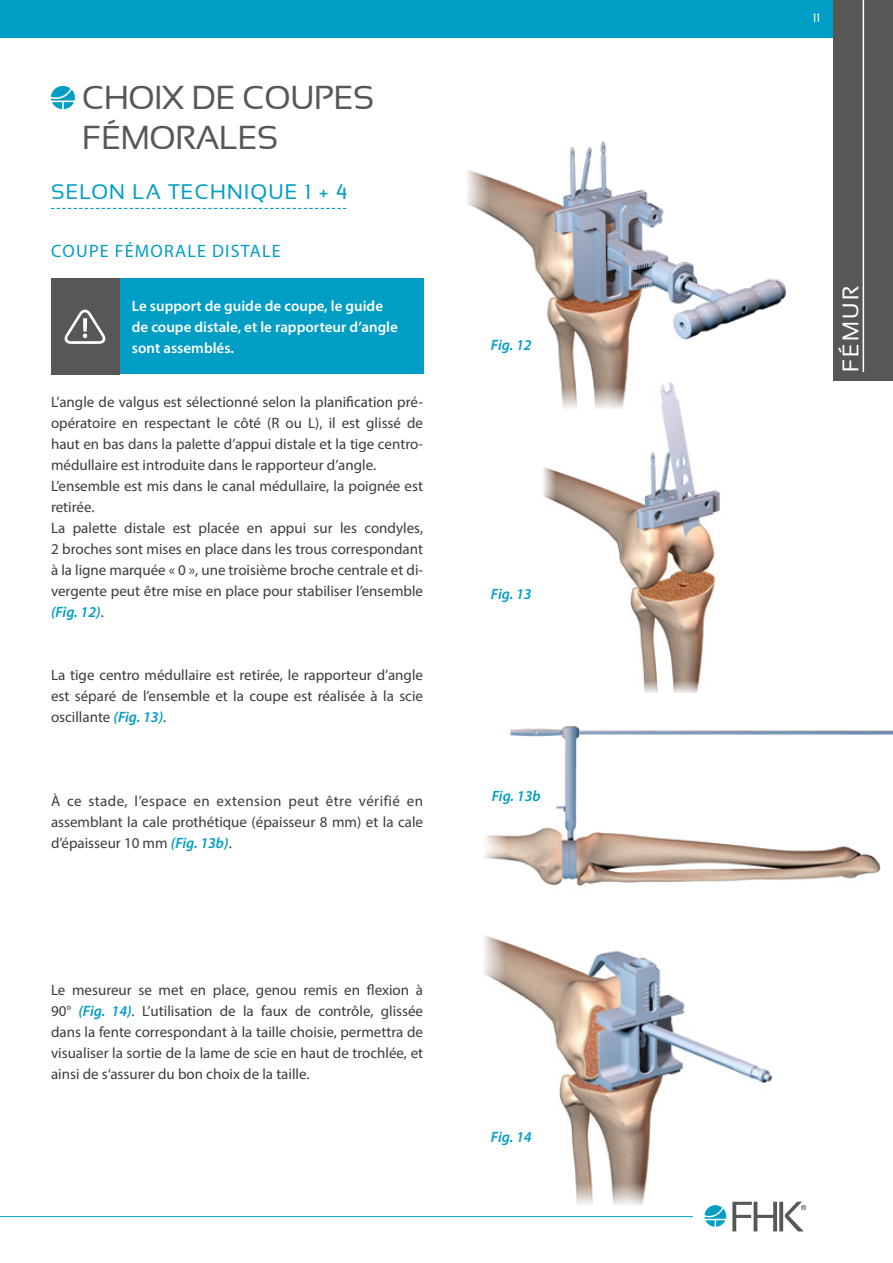
<style>
.page{position:relative;width:893px;height:1263px;background:#fff}
.page>*{position:absolute;margin:0;border:0;box-sizing:border-box;transform-origin:0 0}
.t1{font:33px/39.6px "Sansation";letter-spacing:-.01em;color:#575756}
.t2{font:22.5px "Sansation";letter-spacing:.1em;color:#fff}
.t3{font:21px "Sansation";letter-spacing:.06em;color:#009dc5}
.t4{font:18px "Myriad Pro";letter-spacing:.07em;color:#009dc5}
.t5{font:15px/21px "Myriad Pro";color:#3c3c3b;text-align:justify}
.t6{font:600 15px/21px "Myriad Pro";color:#fff}
.t7{font:italic 600 15px "Myriad Pro";color:#009dc5}
.t8{font:12px "Sansation";color:#fff}
.s1{font-weight:600;font-style:italic;color:#009dc5}
</style>
<div class="page">
<hr style="left:0;top:1216px;width:693px;height:1px;background:#009dc5">
<div style="left:0;top:0;width:893px;height:38px;background:#009dc5"></div>
<svg style="left:706px;top:1220px;width:9px;height:7px"></svg>
<svg style="left:705px;top:1210px;width:21px;height:9px"></svg>
<svg style="left:716px;top:1220px;width:9px;height:7px"></svg>
<svg style="left:732px;top:1202px;width:74px;height:29px"></svg>
<img style="left:508px;top:725px;width:385px;height:162px">
<svg style="left:484px;top:835px;width:24px;height:26px"></svg>
<img style="left:556px;top:412px;width:164px;height:268px">
<svg style="left:543px;top:467px;width:13px;height:36px"></svg>
<svg style="left:643px;top:680px;width:57px;height:13px"></svg>
<svg style="left:51px;top:208px;width:295px;height:1px"></svg>
<svg style="left:52px;top:102px;width:10px;height:7px"></svg>
<svg style="left:51px;top:86px;width:24px;height:15px"></svg>
<svg style="left:64px;top:102px;width:10px;height:7px"></svg>
<img style="left:506px;top:942px;width:269px;height:268px">
<svg style="left:484px;top:935px;width:22px;height:52px"></svg>
<svg style="left:567px;top:1181px;width:102px;height:29px"></svg>
<img style="left:489px;top:141px;width:298px;height:271px">
<svg style="left:537px;top:385px;width:103px;height:33px"></svg>
<svg style="left:467px;top:170px;width:22px;height:45px"></svg>
<div style="left:51px;top:278px;width:372px;height:96px;background:#009dc5"></div>
<div style="left:51px;top:278px;width:68px;height:97px;background:#575756"></div>
<svg style="left:64px;top:310px;width:42px;height:34px"></svg>
<div style="left:833px;top:0;width:60px;height:381px;background:#575756"></div>
<hr style="left:863px;top:0;width:1px;height:372px;background:#fff">
<h1 class="t1" style="left:82px;top:78px;width:294px">CHOIX DE COUPES<br>FÉMORALES</h1>
<h3 class="t3" style="left:51px;top:180px;width:298px">SELON LA TECHNIQUE 1 + 4</h3>
<p class="t4" style="left:51px;top:240px;width:231px">COUPE FÉMORALE DISTALE</p>
<p class="t6" style="left:132px;top:295px;width:268px">Le support de guide de coupe, le guide de coupe distale, et le rapporteur d’angle sont assemblés.</p>
<p class="t5" style="left:51px;top:392px;width:374px;text-align:left">L’angle de valgus est sélectionné selon la planification pré&shy;opératoire en respectant le côté (R ou L), il est glissé de haut en bas dans la palette d’appui distale et la tige centro&shy;médullaire est introduite dans le rapporteur d’angle.<br>L’ensemble est mis dans le canal médullaire, la poignée est retirée.<br>La palette distale est placée en appui sur les condyles, 2 broches sont mises en place dans les trous correspondant à la ligne marquée « 0 », une troisième broche centrale et di&shy;vergente peut être mise en place pour stabiliser l’ensemble <span class="s1">(Fig. 12)</span>.</p>
<p class="t5" style="left:51px;top:665px;width:374px">La tige centro médullaire est retirée, le rapporteur d’angle est séparé de l’ensemble et la coupe est réalisée à la scie oscillante <span class="s1">(Fig. 13)</span>.</p>
<p class="t5" style="left:51px;top:791px;width:374px">À ce stade, l’espace en extension peut être vérifié en assemblant la cale prothétique (épaisseur 8 mm) et la cale d’épaisseur 10 mm <span class="s1">(Fig. 13b)</span>.</p>
<p class="t5" style="left:51px;top:980px;width:374px">Le mesureur se met en place, genou remis en flexion à 90° <span class="s1">(Fig. 14)</span>. L’utilisation de la faux de contrôle, glissée dans la fente correspondant à la taille choisie, permettra de visualiser la sortie de la lame de scie en haut de trochlée, et ainsi de s‘assurer du bon choix de la taille.</p>
<p class="t7" style="left:491px;top:336px;width:42px">Fig. 12</p>
<p class="t7" style="left:491px;top:584px;width:42px">Fig. 13</p>
<p class="t7" style="left:492px;top:786px;width:50px">Fig. 13b</p>
<p class="t7" style="left:491px;top:1127px;width:42px">Fig. 14</p>
<p class="t8" style="left:813px;top:11px;width:9px">11</p>
<h2 class="t2" style="left:838px;top:372px;width:88px;rotate:-90deg">FÉMUR</h2>
</div>
